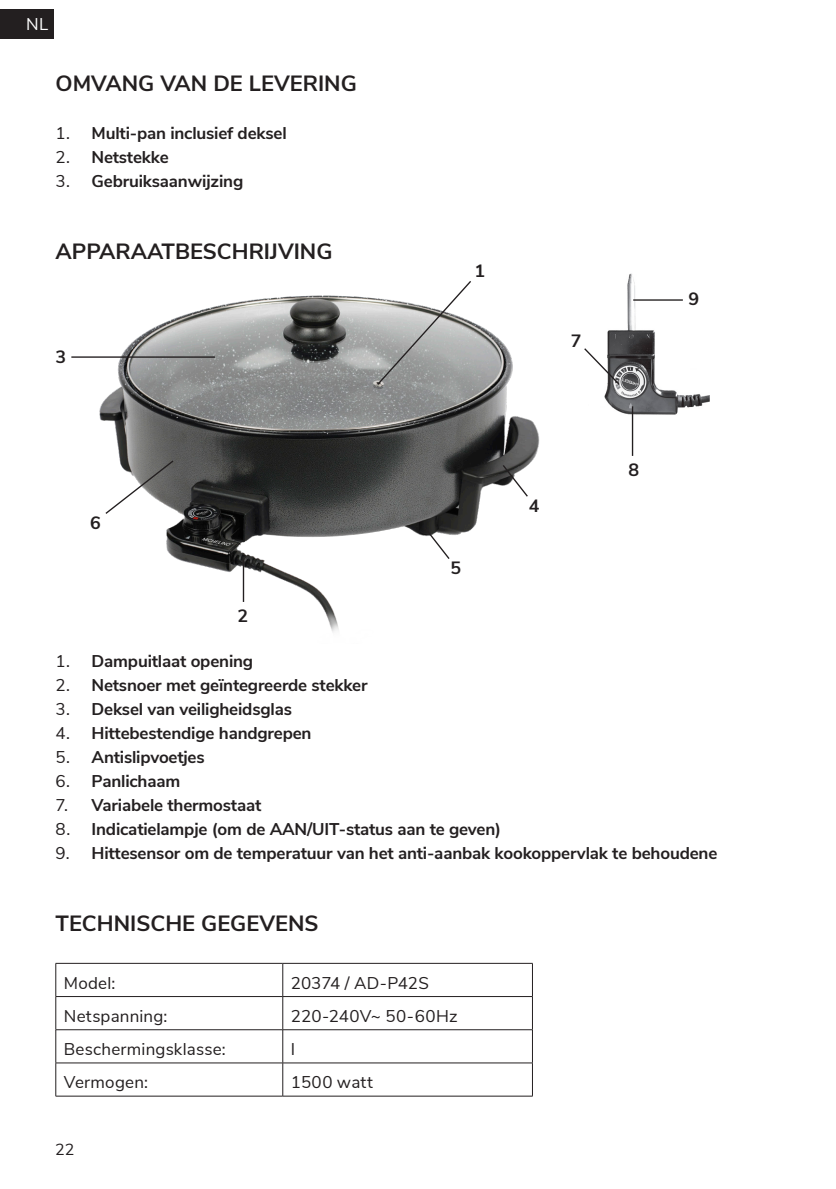
<style>
.page{position:relative;width:836px;height:1189px;background:#fff}
.page>*{position:absolute;margin:0;border:0;box-sizing:border-box;transform-origin:0 0}
.t1{font:700 22px "Nunito Sans";color:#231f20}
.t2{font:700 17.8px "Nunito Sans";color:#231f20}
.t3{font:700 17px "Nunito Sans";letter-spacing:-.01em;color:#231f20}
.t4{font:17px "Nunito Sans";letter-spacing:.01em;color:#231f20}
.t5{font:17px "Nunito Sans";color:#fff}
.t6{font:16px "Nunito Sans";color:#231f20}
.s1{font-weight:400}
</style>
<div class="page">
<div style="left:0;top:9px;width:54px;height:30px;background:#231f20"></div>
<img style="left:99px;top:295px;width:441px;height:337px">
<svg style="left:376px;top:281px;width:96px;height:105px"></svg>
<hr style="left:243px;top:559px;width:1px;height:43px;background:#231f20">
<svg style="left:104px;top:459px;width:71px;height:56px"></svg>
<hr style="left:71px;top:356px;width:144px;height:2px;background:#231f20">
<svg style="left:423px;top:526px;width:28px;height:34px"></svg>
<svg style="left:501px;top:463px;width:28px;height:35px"></svg>
<img style="left:604px;top:273px;width:106px;height:148px">
<svg style="left:584px;top:347px;width:37px;height:39px"></svg>
<hr style="left:633px;top:299px;width:49px;height:2px;background:#231f20">
<hr style="left:631px;top:406px;width:2px;height:50px;background:#231f20">
<hr style="left:55px;top:963px;width:228px;height:1px;background:#231f20">
<hr style="left:55px;top:963px;width:1px;height:33px;background:#231f20">
<hr style="left:283px;top:963px;width:249px;height:1px;background:#231f20">
<hr style="left:282px;top:963px;width:1px;height:33px;background:#231f20">
<hr style="left:532px;top:963px;width:1px;height:33px;background:#231f20">
<hr style="left:55px;top:996px;width:228px;height:1px;background:#231f20">
<hr style="left:55px;top:997px;width:1px;height:32px;background:#231f20">
<hr style="left:283px;top:996px;width:249px;height:1px;background:#231f20">
<hr style="left:282px;top:997px;width:1px;height:32px;background:#231f20">
<hr style="left:532px;top:997px;width:1px;height:32px;background:#231f20">
<hr style="left:55px;top:1029px;width:228px;height:1px;background:#231f20">
<hr style="left:55px;top:1030px;width:1px;height:32px;background:#231f20">
<hr style="left:283px;top:1029px;width:249px;height:1px;background:#231f20">
<hr style="left:282px;top:1030px;width:1px;height:32px;background:#231f20">
<hr style="left:532px;top:1030px;width:1px;height:32px;background:#231f20">
<hr style="left:55px;top:1062px;width:228px;height:1px;background:#231f20">
<hr style="left:55px;top:1063px;width:1px;height:33px;background:#231f20">
<hr style="left:283px;top:1062px;width:249px;height:1px;background:#231f20">
<hr style="left:282px;top:1063px;width:1px;height:33px;background:#231f20">
<hr style="left:532px;top:1063px;width:1px;height:33px;background:#231f20">
<hr style="left:55px;top:1095px;width:228px;height:1px;background:#231f20">
<hr style="left:283px;top:1095px;width:249px;height:1px;background:#231f20">
<p class="t5" style="left:26px;top:11px;width:24px">NL</p>
<p class="t1" style="left:55px;top:67px;width:303px">OMVANG VAN DE LEVERING</p>
<p class="t3" style="left:55px;top:120px;width:232px"><span class="s1">1.</span> Multi-pan inclusief deksel</p>
<p class="t3" style="left:55px;top:144px;width:115px"><span class="s1">2.</span> Netstekke</p>
<p class="t3" style="left:55px;top:168px;width:189px"><span class="s1">3.</span> Gebruiksaanwijzing</p>
<p class="t1" style="left:55px;top:235px;width:278px">APPARAATBESCHRIJVING</p>
<p class="t2" style="left:55px;top:343px;width:12px">3</p>
<p class="t2" style="left:90px;top:510px;width:12px">6</p>
<p class="t2" style="left:237px;top:603px;width:12px">2</p>
<p class="t2" style="left:474px;top:258px;width:12px">1</p>
<p class="t2" style="left:570px;top:328px;width:12px">7</p>
<p class="t2" style="left:450px;top:555px;width:12px">5</p>
<p class="t2" style="left:528px;top:492px;width:12px">4</p>
<p class="t2" style="left:628px;top:457px;width:12px">8</p>
<p class="t2" style="left:688px;top:286px;width:12px">9</p>
<p class="t3" style="left:55px;top:648px;width:199px"><span class="s1">1.</span> Dampuitlaat opening</p>
<p class="t3" style="left:55px;top:672px;width:313px"><span class="s1">2.</span> Netsnoer met geïntegreerde stekker</p>
<p class="t3" style="left:55px;top:696px;width:238px"><span class="s1">3.</span> Deksel van veiligheidsglas</p>
<p class="t3" style="left:55px;top:721px;width:257px"><span class="s1">4.</span> Hittebestendige handgrepen</p>
<p class="t3" style="left:55px;top:745px;width:151px"><span class="s1">5.</span> Antislipvoetjes</p>
<p class="t3" style="left:55px;top:769px;width:126px"><span class="s1">6.</span> Panlichaam</p>
<p class="t3" style="left:55px;top:793px;width:207px"><span class="s1">7.</span> Variabele thermostaat</p>
<p class="t3" style="left:55px;top:817px;width:447px"><span class="s1">8.</span> Indicatielampje (om de AAN/UIT-status aan te geven)</p>
<p class="t3" style="left:55px;top:841px;width:663px"><span class="s1">9.</span> Hittesensor om de temperatuur van het anti-aanbak kookoppervlak te behoudene</p>
<p class="t1" style="left:55px;top:907px;width:264px">TECHNISCHE GEGEVENS</p>
<p class="t4" style="left:64px;top:970px;width:53px">Model:</p>
<p class="t4" style="left:291px;top:970px;width:140px">20374 / AD-P42S</p>
<p class="t4" style="left:64px;top:1003px;width:105px">Netspanning:</p>
<p class="t4" style="left:291px;top:1003px;width:168px">220-240V~ 50-60Hz</p>
<p class="t4" style="left:64px;top:1036px;width:163px">Beschermingsklasse:</p>
<p class="t4" style="left:291px;top:1036px;width:6px">I</p>
<p class="t4" style="left:64px;top:1070px;width:86px">Vermogen:</p>
<p class="t4" style="left:291px;top:1070px;width:84px">1500 watt</p>
<p class="t6" style="left:55px;top:1137px;width:21px">22</p>
</div>
